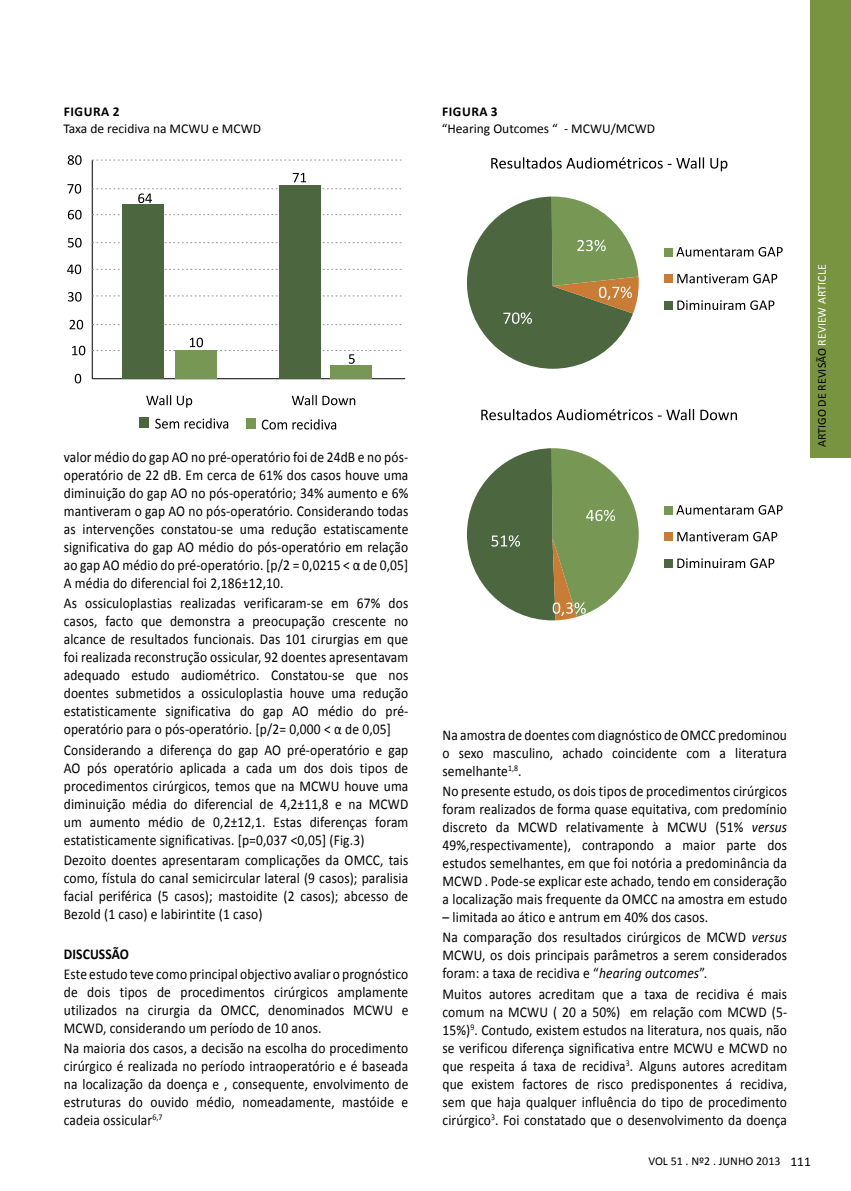
<style>
.page{position:relative;width:851px;height:1191px;background:#fff}
.page>*{position:absolute;margin:0;border:0;box-sizing:border-box;transform-origin:0 0}
.t1{font:15px/18px "Calibri";letter-spacing:.01em;color:#000;text-align:justify;scale:.9 1}
.t2{font:700 15px "Calibri";letter-spacing:.01em;color:#000;scale:.9 1}
.t3{font:13.5px "Calibri";color:#000}
.t4{font:700 13.5px "Calibri";letter-spacing:.04em;color:#000}
.t5{font:12px "Calibri";color:#000}
.s1{color:#fff}
.s2{font-style:italic}
.s3{font-size:13.5px}
</style>
<div class="page">
<div style="left:809px;top:0;width:41px;height:458px;background:#789441"></div>
<svg style="left:155px;top:418px;width:73px;height:10px"></svg>
<svg style="left:262px;top:419px;width:74px;height:10px"></svg>
<div style="left:139px;top:418px;width:10px;height:10px;background:#4c6640"></div>
<div style="left:246px;top:419px;width:9px;height:10px;background:#779854"></div>
<hr style="left:92px;top:160px;width:1px;height:219px;background:#000">
<svg style="left:92px;top:324px;width:309px;height:1px"></svg>
<svg style="left:92px;top:214px;width:309px;height:1px"></svg>
<svg style="left:92px;top:242px;width:309px;height:1px"></svg>
<svg style="left:92px;top:269px;width:309px;height:1px"></svg>
<svg style="left:92px;top:295px;width:309px;height:1px"></svg>
<svg style="left:92px;top:160px;width:309px;height:1px"></svg>
<hr style="left:92px;top:378px;width:313px;height:1px;background:#000">
<svg style="left:68px;top:238px;width:14px;height:9px"></svg>
<svg style="left:68px;top:155px;width:14px;height:10px"></svg>
<svg style="left:67px;top:264px;width:14px;height:10px"></svg>
<svg style="left:67px;top:184px;width:14px;height:10px"></svg>
<svg style="left:92px;top:188px;width:309px;height:15px"></svg>
<svg style="left:293px;top:173px;width:13px;height:9px"></svg>
<svg style="left:92px;top:338px;width:309px;height:26px"></svg>
<svg style="left:68px;top:292px;width:14px;height:10px"></svg>
<svg style="left:68px;top:210px;width:14px;height:9px"></svg>
<svg style="left:69px;top:320px;width:14px;height:9px"></svg>
<svg style="left:72px;top:346px;width:13px;height:9px"></svg>
<svg style="left:75px;top:374px;width:6px;height:9px"></svg>
<div style="left:122px;top:204px;width:42px;height:175px;background:#4c6640"></div>
<div style="left:175px;top:350px;width:41px;height:29px;background:#779854"></div>
<div style="left:279px;top:185px;width:41px;height:194px;background:#4c6640"></div>
<div style="left:330px;top:365px;width:41px;height:14px;background:#779854"></div>
<svg style="left:146px;top:395px;width:25px;height:10px"></svg>
<svg style="left:177px;top:396px;width:15px;height:12px"></svg>
<svg style="left:292px;top:395px;width:63px;height:10px"></svg>
<svg style="left:467px;top:196px;width:172px;height:173px;fill:#4c6640"></svg>
<svg style="left:467px;top:448px;width:172px;height:173px"></svg>
<div style="left:664px;top:248px;width:8px;height:8px;background:#779854"></div>
<div style="left:664px;top:506px;width:8px;height:8px;background:#779854"></div>
<svg style="left:676px;top:247px;width:106px;height:9px"></svg>
<svg style="left:676px;top:505px;width:106px;height:9px"></svg>
<div style="left:664px;top:275px;width:8px;height:8px;background:#c87c35"></div>
<div style="left:664px;top:533px;width:8px;height:8px;background:#c87c35"></div>
<svg style="left:677px;top:274px;width:100px;height:9px"></svg>
<svg style="left:677px;top:532px;width:100px;height:9px"></svg>
<div style="left:664px;top:301px;width:8px;height:9px;background:#4c6640"></div>
<div style="left:664px;top:559px;width:8px;height:9px;background:#4c6640"></div>
<svg style="left:677px;top:300px;width:97px;height:10px"></svg>
<svg style="left:677px;top:558px;width:97px;height:10px"></svg>
<svg style="left:491px;top:157px;width:213px;height:12px"></svg>
<svg style="left:710px;top:158px;width:17px;height:13px"></svg>
<svg style="left:481px;top:409px;width:213px;height:11px"></svg>
<svg style="left:700px;top:410px;width:36px;height:10px"></svg>
<p class="t4" style="left:64px;top:103px;width:57px">FIGURa 2</p>
<p class="t3" style="left:63px;top:120px;width:199px">Taxa de recidiva na MCWU e MCWD</p>
<p class="t4" style="left:442px;top:103px;width:57px">FIGURa 3</p>
<p class="t3" style="left:441px;top:120px;width:215px">“Hearing Outcomes “ - MCWU/MCWD</p>
<p class="t1" style="left:64px;top:448px;width:384px">valor médio do gap AO no pré-operatório foi de 24dB e no pós&shy;operatório de 22 dB. Em cerca de 61% dos casos houve uma diminuição do gap AO no pós-operatório; 34% aumento e 6% mantiveram o gap AO no pós-operatório. Considerando todas as intervenções constatou-se uma redução estatiscamente significativa do gap AO médio do pós-operatório em relação ao gap AO médio do pré-operatório. [p/2 = 0,0215 &lt; α de 0,05] A média do diferencial foi 2,186±12,10.</p>
<p class="t1" style="left:64px;top:594px;width:384px">As ossiculoplastias realizadas verificaram-se em 67% dos casos, facto que demonstra a preocupação crescente no alcance de resultados funcionais. Das 101 cirurgias em que foi realizada reconstrução ossicular, 92 doentes apresentavam adequado estudo audiométrico. Constatou-se que nos doentes submetidos a ossiculoplastia houve uma redução estatisticamente significativa do gap AO médio do pré&shy;operatório para o pós-operatório. [p/2= 0,000 &lt; α de 0,05]</p>
<p class="t1" style="left:64px;top:740px;width:384px">Considerando a diferença do gap AO pré-operatório e gap AO pós operatório aplicada a cada um dos dois tipos de procedimentos cirúrgicos, temos que na MCWU houve uma diminuição média do diferencial de 4,2±11,8 e na MCWD um aumento médio de 0,2±12,1. Estas diferenças foram estatisticamente significativas. [p=0,037 &lt;0,05] (Fig.3)</p>
<p class="t1" style="left:64px;top:850px;width:384px">Dezoito doentes apresentaram complicações da OMCC, tais como, fístula do canal semicircular lateral (9 casos); paralisia facial periférica (5 casos); mastoidite (2 casos); abcesso de Bezold (1 caso) e labirintite (1 caso)</p>
<p class="t2" style="left:64px;top:944px;width:74px">DISCUSSÃO</p>
<p class="t1" style="left:64px;top:965px;width:384px">Este estudo teve como principal objectivo avaliar o prognóstico de dois tipos de procedimentos cirúrgicos amplamente utilizados na cirurgia da OMCC, denominados MCWU e MCWD, considerando um período de 10 anos.</p>
<p class="t1" style="left:64px;top:1039px;width:384px">Na maioria dos casos, a decisão na escolha do procedimento cirúrgico é realizada no período intraoperatório e é baseada na localização da doença e , consequente, envolvimento de estruturas do ouvido médio, nomeadamente, mastóide e cadeia ossicular<sup>6,7</sup></p>
<p class="t5" style="left:814px;top:447px;width:184px;rotate:-90deg">ARTIGO DE REVISÃO <span class="s1">REVIEW ARTICLE</span></p>
<p class="t1" style="left:442px;top:726px;width:384px">Na amostra de doentes com diagnóstico de OMCC predominou o sexo masculino, achado coincidente com a literatura semelhante<sup>1,8</sup>.</p>
<p class="t1" style="left:442px;top:782px;width:384px">No presente estudo, os dois tipos de procedimentos cirúrgicos foram realizados de forma quase equitativa, com predomínio discreto da MCWD relativamente à MCWU (51% <span class="s2">versus </span>49%,respectivamente), contrapondo a maior parte dos estudos semelhantes, em que foi notória a predominância da MCWD . Pode-se explicar este achado, tendo em consideração a localização mais frequente da OMCC na amostra em estudo</p>
<p class="t1" style="left:442px;top:907px;width:384px;line-height:20.1px">– limitada ao ático e antrum em 40% dos casos.<br>Na comparação dos resultados cirúrgicos de MCWD <span class="s2">versus</span></p>
<p class="t1" style="left:442px;top:946px;width:384px">MCWU, os dois principais parâmetros a serem considerados foram: a taxa de recidiva e “<span class="s2">hearing outcomes</span>”.</p>
<p class="t1" style="left:442px;top:984px;width:384px">Muitos autores acreditam que a taxa de recidiva é mais comum na MCWU ( 20 a 50%) em relação com MCWD (5- 15%)<sup>9</sup>. Contudo, existem estudos na literatura, nos quais, não se verificou diferença significativa entre MCWU e MCWD no que respeita á taxa de recidiva<sup>3</sup>. Alguns autores acreditam que existem factores de risco predisponentes á recidiva, sem que haja qualquer influência do tipo de procedimento cirúrgico<sup>3</sup>. Foi constatado que o desenvolvimento da doença</p>
<p class="t5" style="left:648px;top:1153px;width:164px">VOL 51 . Nº2 . JUNHO 2013 <span class="s3">111</span></p>
</div>
